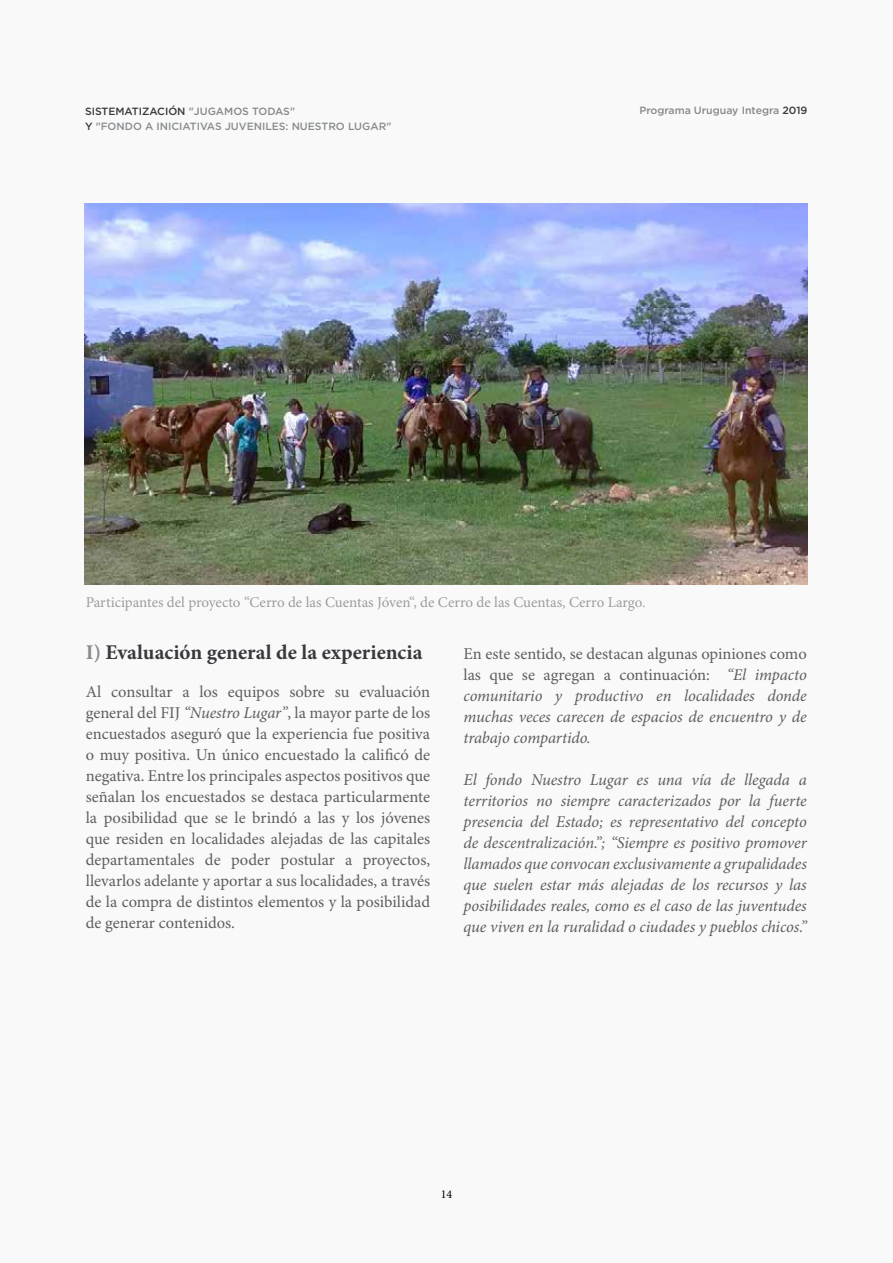
<style>
.page{position:relative;width:893px;height:1263px;background:#faf9f9}
.page>*{position:absolute;margin:0;border:0;box-sizing:border-box;transform-origin:0 0}
.t1{font:700 21px "Minion Pro";color:#38383d}
.t2{font:italic 16.5px/21px "Minion Pro";letter-spacing:-.005em;color:#5f5e5e;text-align:justify}
.t3{font:16.5px/21px "Minion Pro";color:#5f5e5e;text-align:justify}
.t4{font:15px "Minion Pro";color:#9d9d9c}
.t5{font:12px "Minion Pro";color:#000}
.t6{font:500 10.5px "Gotham HTF";color:#878c8f}
.t7{font:500 10.5px "Gotham HTF";color:#38383d}
.t8{font:500 10.5px "Gotham HTF";color:#88888b}
.s1{color:#88888b}
.s2{color:#38383d}
.s3{font-style:normal}
.s4{color:#878c8f}
.s5{font-style:italic}
</style>
<div class="page">
<img style="left:85px;top:203px;width:722px;height:382px">
<p class="t7" style="left:85px;top:105px;width:212px">SISTEMATIZACIÓN <span class="s1">"JUGAMOS TODAS"</span></p>
<p class="t8" style="left:639px;top:104px;width:170px">Programa Uruguay Integra <span class="s2">2019</span></p>
<p class="t6" style="left:85px;top:120px;width:308px"><span class="s2">Y</span> "FONDO A INICIATIVAS JUVENILES: NUESTRO LUGAR"</p>
<p class="t4" style="left:86px;top:593px;width:561px">Participantes del proyecto “Cerro de las Cuentas Jóven“, de Cerro de las Cuentas, Cerro Largo.</p>
<p class="t2" style="left:463px;top:644px;width:345px"><span class="s3">En este sentido, se destacan algunas opiniones como las que se agregan a continuación:</span> “El impacto comunitario y productivo en localidades donde muchas veces carecen de espacios de encuentro y de trabajo compartido.</p>
<p class="t2" style="left:463px;top:770px;width:345px">El fondo Nuestro Lugar es una vía de llegada a territorios no siempre caracterizados por la fuerte presencia del Estado; es representativo del concepto de descentralización.”; “Siempre es positivo promover llamados que convocan exclusivamente a grupalidades que suelen estar más alejadas de los recursos y las posibilidades reales, como es el caso de las juventudes que viven en la ruralidad o ciudades y pueblos chicos.”</p>
<p class="t1" style="left:86px;top:638px;width:338px"><span class="s4">I)</span> Evaluación general de la experiencia</p>
<p class="t3" style="left:86px;top:682px;width:346px">Al consultar a los equipos sobre su evaluación general del FIJ <span class="s5">“Nuestro Lugar”</span>, la mayor parte de los encuestados aseguró que la experiencia fue positiva o muy positiva. Un único encuestado la calificó de negativa. Entre los principales aspectos positivos que señalan los encuestados se destaca particularmente la posibilidad que se le brindó a las y los jóvenes que residen en localidades alejadas de las capitales departamentales de poder postular a proyectos, llevarlos adelante y aportar a sus localidades, a través de la compra de distintos elementos y la posibilidad de generar contenidos.</p>
<p class="t5" style="left:441px;top:1187px;width:13px">14</p>
</div>
